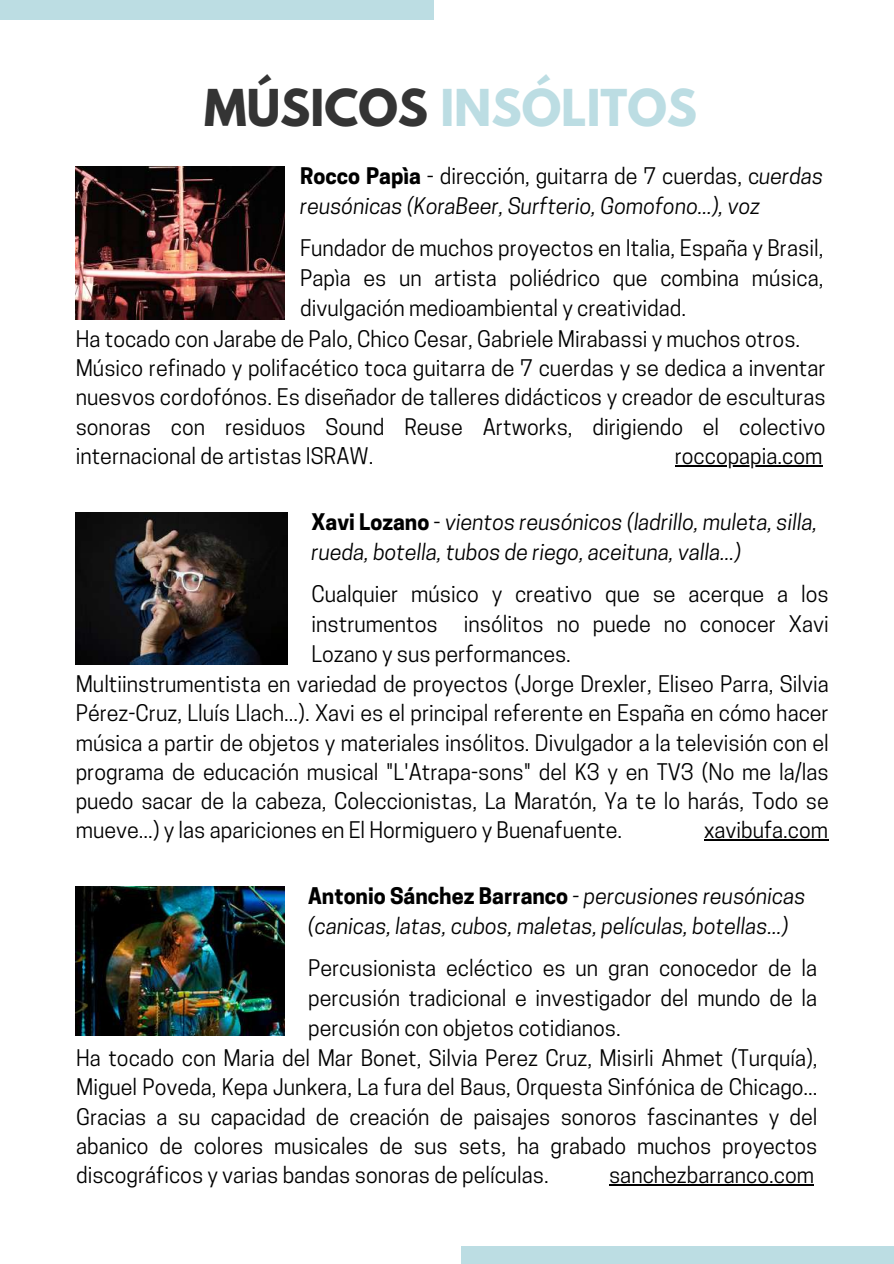
<style>
.page{position:relative;width:894px;height:1264px;background:#fff}
.page>*{position:absolute;margin:0;border:0;box-sizing:border-box;transform-origin:0 0}
.t1{font:700 45px "League Spartan";color:#bcdde3}
.t2{font:21.45px/29.2px "Cooper Hewitt";color:#000}
.t3{font:italic 21.45px/30px "Cooper Hewitt";color:#000}
.s1{color:#343434}
.s2{font-weight:700;font-style:normal}
.s3{font-style:normal}
</style>
<div class="page">
<div style="left:461px;top:1246px;width:432px;height:17px;background:#bcdde3"></div>
<div style="left:0;top:0;width:434px;height:20px;background:#bcdde3"></div>
<img style="left:76px;top:166px;width:208px;height:153px">
<hr style="left:674px;top:465px;width:148px;height:1px;background:#000">
<img style="left:76px;top:512px;width:211px;height:152px">
<hr style="left:703px;top:839px;width:124px;height:1px;background:#000">
<hr style="left:609px;top:1184px;width:204px;height:1px;background:#000">
<img style="left:76px;top:886px;width:208px;height:149px">
<h1 class="t1" style="left:204px;top:86px;width:494px"><span class="s1">MÚSICOS</span> INSÓLITOS</h1>
<p class="t3" style="left:300px;top:163px;width:524px"><span class="s2">Rocco Papìa</span> <span class="s3">- dirección, guitarra de 7 cuerdas, c</span>uerdas reusónicas (KoraBeer, Surfterio, Gomofono...), voz</p>
<p class="t2" style="left:300px;top:235px;width:524px;line-height:30px;text-align:justify">Fundador de muchos proyectos en Italia, España y Brasil, Papìa es un artista poliédrico que combina música, divulgación medioambiental y creatividad.</p>
<p class="t2" style="left:76px;top:327px;width:751px">Ha tocado con Jarabe de Palo, Chico Cesar, Gabriele Mirabassi y muchos otros.<br>Músico refinado y polifacético toca guitarra de 7 cuerdas y se dedica a inventar nuesvos cordofónos. Es diseñador de talleres didácticos y creador de esculturas sonoras con residuos Sound Reuse Artworks, dirigiendo el colectivo internacional de artistas ISRAW.</p>
<p class="t2" style="left:674px;top:444px;width:149px">roccopapia.com</p>
<p class="t3" style="left:311px;top:509px;width:507px"><span class="s2">Xavi Lozano</span> <span class="s3">-</span> vientos reusónicos (ladrillo, muleta, silla, rueda, botella, tubos de riego, aceituna, valla...)</p>
<p class="t2" style="left:311px;top:582px;width:518px">Cualquier músico y creativo que se acerque a los</p>
<p class="t2" style="left:311px;top:612px;width:518px">instrumentos insólitos no puede no conocer Xavi</p>
<p class="t2" style="left:311px;top:642px;width:261px">Lozano y sus performances.</p>
<p class="t2" style="left:76px;top:672px;width:754px">Multiinstrumentista en variedad de proyectos (Jorge Drexler, Eliseo Parra, Silvia</p>
<p class="t2" style="left:76px;top:701px;width:754px">Pérez-Cruz, Lluís Llach...). Xavi es el principal referente en España en cómo hacer</p>
<p class="t2" style="left:76px;top:730px;width:754px">música a partir de objetos y materiales insólitos. Divulgador a la televisión con el</p>
<p class="t2" style="left:76px;top:760px;width:754px">programa de educación musical "L'Atrapa-sons" del K3 y en TV3 (No me la/las</p>
<p class="t2" style="left:76px;top:789px;width:754px">puedo sacar de la cabeza, Coleccionistas, La Maratón, Ya te lo harás, Todo se</p>
<p class="t2" style="left:76px;top:818px;width:548px">mueve...) y las apariciones en El Hormiguero y Buenafuente.</p>
<p class="t2" style="left:703px;top:818px;width:126px">xavibufa.com</p>
<p class="t3" style="left:308px;top:883px;width:499px"><span class="s2">Antonio Sánchez Barranco</span> - percusiones reusónicas (canicas, latas, cubos, maletas, películas, botellas...)</p>
<p class="t2" style="left:308px;top:956px;width:510px">Percusionista ecléctico es un gran conocedor de la</p>
<p class="t2" style="left:308px;top:986px;width:510px">percusión tradicional e investigador del mundo de la</p>
<p class="t2" style="left:308px;top:1016px;width:314px">percusión con objetos cotidianos.</p>
<p class="t2" style="left:76px;top:1046px;width:742px">Ha tocado con Maria del Mar Bonet, Silvia Perez Cruz, Misirli Ahmet (Turquía),</p>
<p class="t2" style="left:76px;top:1075px;width:742px">Miguel Poveda, Kepa Junkera, La fura del Baus, Orquesta Sinfónica de Chicago...</p>
<p class="t2" style="left:76px;top:1104px;width:742px">Gracias a su capacidad de creación de paisajes sonoros fascinantes y del</p>
<p class="t2" style="left:76px;top:1133px;width:742px">abanico de colores musicales de sus sets, ha grabado muchos proyectos</p>
<p class="t2" style="left:76px;top:1163px;width:474px">discográficos y varias bandas sonoras de películas.</p>
<p class="t2" style="left:609px;top:1163px;width:206px">sanchezbarranco.com</p>
</div>
